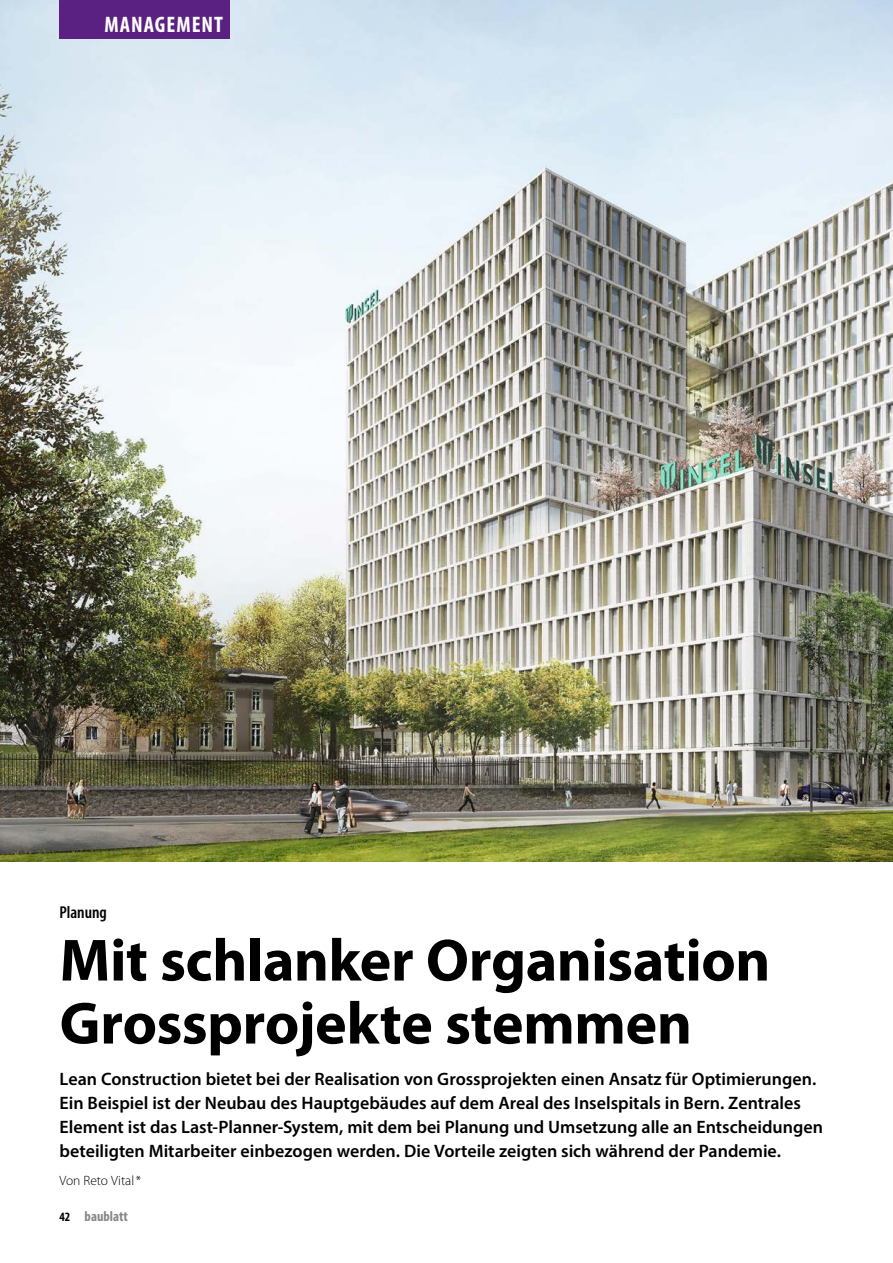
<style>
.page{position:relative;width:893px;height:1263px;background:#fff}
.page>*{position:absolute;margin:0;border:0;box-sizing:border-box;transform-origin:0 0}
.t1{font:700 60px/63px "Myriad Pro";letter-spacing:-.01em;color:#000}
.t2{font:700 condensed 22.5px "Myriad Pro";letter-spacing:.045em;color:#fff}
.t3{font:600 18px/24px "Myriad Pro";color:#000}
.t4{font:600 condensed 17.25px "Myriad Pro";color:#000}
.t5{font:700 condensed 14.25px "Myriad Pro";color:#868786}
.t6{font:300 13.5px "Myriad Pro";letter-spacing:.005em;color:#000}
.s1{font-size:12.75px;color:#000}
</style>
<div class="page">
<img style="left:0;top:0;width:893px;height:861px">
<div style="left:60px;top:0;width:170px;height:38px;background:#5b2182"></div>
<p class="t2" style="left:105px;top:10px;width:120px">MANAGEMENT</p>
<p class="t4" style="left:60px;top:902px;width:49px">Planung</p>
<h1 class="t1" style="left:60px;top:929px;width:712px">Mit schlanker Organisation<br>Grossprojekte stemmen</h1>
<p class="t3" style="left:60px;top:1066px;width:765px">Lean Construction bietet bei der Realisation von Grossprojekten einen Ansatz für Optimierungen.<br>Ein Beispiel ist der Neubau des Hauptgebäudes auf dem Areal des Inselspitals in Bern. Zentrales Element ist das Last-Planner-System, mit dem bei Planung und Umsetzung alle an Entscheidungen beteiligten Mitarbeiter einbezogen werden. Die Vorteile zeigten sich während der Pandemie.</p>
<p class="t6" style="left:60px;top:1173px;width:83px">Von Reto Vital*</p>
<p class="t5" style="left:60px;top:1207px;width:70px"><span class="s1">42</span> baublatt</p>
</div>
